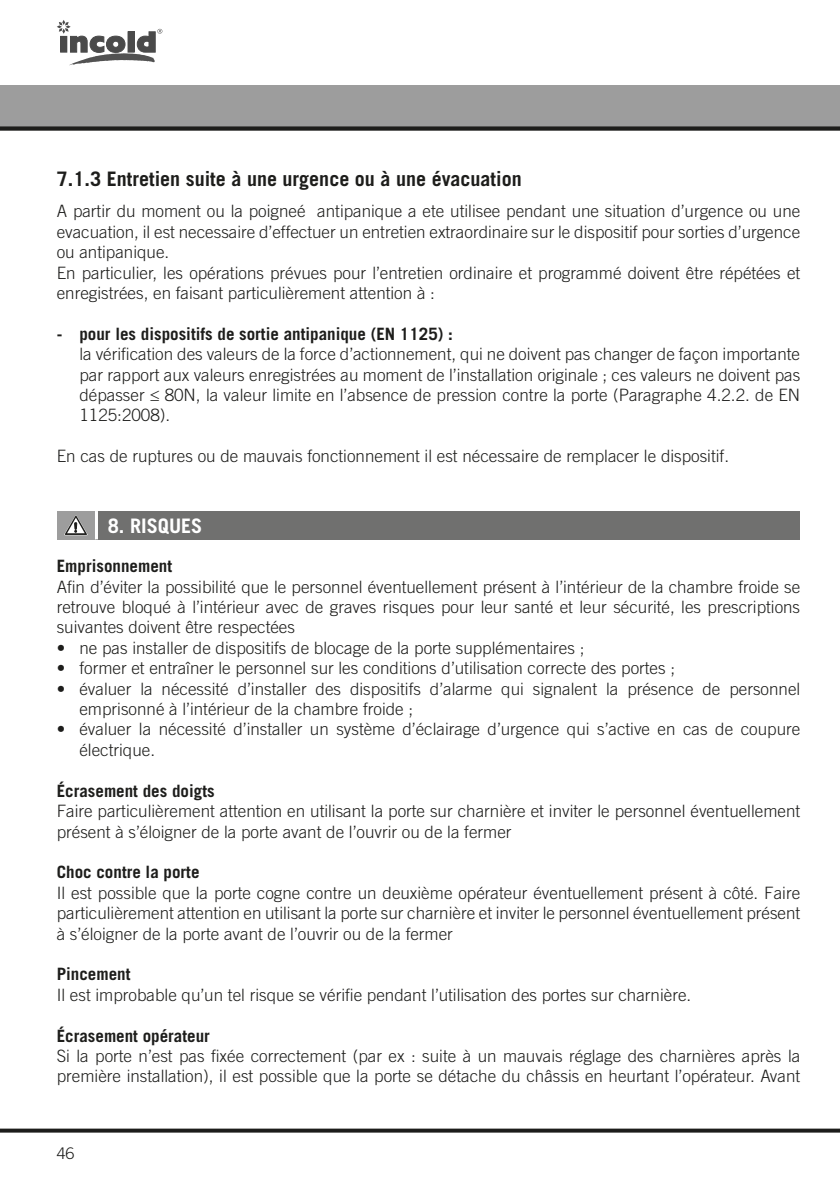
<style>
.page{position:relative;width:840px;height:1191px;background:#fff}
.page>*{position:absolute;margin:0;border:0;box-sizing:border-box;transform-origin:0 0}
.t1{font:700 20px "Trade Gothic";color:#1d1d1b}
.t2{font:700 20px "Trade Gothic";color:#fff}
.t3{font:300 17px/20.4px "Trade Gothic";color:#1d1d1b}
.t4{font:700 17px "Trade Gothic";color:#1d1d1b}
.t5{font:300 16px "Trade Gothic";color:#1d1d1b}
</style>
<div class="page">
<div style="left:0;top:85px;width:839px;height:45px;background:#9d9d9d"></div>
<hr style="left:839px;top:85px;width:1px;height:45px;background:#9d9d9d">
<svg style="left:57px;top:20px;width:105px;height:45px"></svg>
<svg style="left:0;top:126px;width:839px;height:4px;background:#2b2b29"></svg>
<svg style="left:0;top:1128px;width:839px;height:4px;background:#3f3f3d"></svg>
<div style="left:57px;top:511px;width:39px;height:28px;background:#9d9d9d"></div>
<div style="left:96px;top:511px;width:703px;height:28px;background:#70706f"></div>
<hr style="left:95px;top:511px;width:3px;height:28px;background:#fff">
<svg style="left:64px;top:515px;width:24px;height:20px"></svg>
<p class="t1" style="left:57px;top:166px;width:466px">7.1.3 Entretien suite à une urgence ou à une évacuation</p>
<p class="t3" style="left:57px;top:201px;width:744px">A partir du moment ou la poigneé antipanique a ete utilisee pendant une situation d’urgence ou une evacuation, il est necessaire d’effectuer un entretien extraordinaire sur le dispositif pour sorties d’urgence ou antipanique.<br>En particulier, les opérations prévues pour l’entretien ordinaire et programmé doivent être répétées et enregistrées, en faisant particulièrement attention à :</p>
<p class="t4" style="left:57px;top:323px;width:397px">- pour les dispositifs de sortie antipanique (EN 1125) :</p>
<p class="t3" style="left:79px;top:344px;width:722px;text-align:justify">la vérification des valeurs de la force d’actionnement, qui ne doivent pas changer de façon importante par rapport aux valeurs enregistrées au moment de l’installation originale ; ces valeurs ne doivent pas dépasser ≤ 80N, la valeur limite en l’absence de pression contre la porte (Paragraphe 4.2.2. de EN 1125:2008).</p>
<p class="t3" style="left:57px;top:446px;width:673px">En cas de ruptures ou de mauvais fonctionnement il est nécessaire de remplacer le dispositif.</p>
<p class="t2" style="left:108px;top:513px;width:96px">8. RISQUES</p>
<p class="t4" style="left:57px;top:555px;width:117px">Emprisonnement</p>
<p class="t3" style="left:57px;top:576px;width:744px;text-align:justify">Afin d’éviter la possibilité que le personnel éventuellement présent à l’intérieur de la chambre froide se retrouve bloqué à l’intérieur avec de graves risques pour leur santé et leur sécurité, les prescriptions suivantes doivent être respectées</p>
<p class="t3" style="left:57px;top:637px;width:529px">• ne pas installer de dispositifs de blocage de la porte supplémentaires ;</p>
<p class="t3" style="left:57px;top:658px;width:619px">• former et entraîner le personnel sur les conditions d’utilisation correcte des portes ;</p>
<p class="t3" style="left:79px;top:678px;width:722px;text-indent:-23px">• évaluer la nécessité d’installer des dispositifs d’alarme qui signalent la présence de personnel emprisonné à l’intérieur de la chambre froide ;</p>
<p class="t3" style="left:79px;top:719px;width:722px;text-indent:-23px">• évaluer la nécessité d’installer un système d’éclairage d’urgence qui s’active en cas de coupure électrique.</p>
<p class="t4" style="left:57px;top:780px;width:159px">Écrasement des doigts</p>
<p class="t3" style="left:57px;top:800px;width:744px">Faire particulièrement attention en utilisant la porte sur charnière et inviter le personnel éventuellement présent à s’éloigner de la porte avant de l’ouvrir ou de la fermer</p>
<p class="t4" style="left:57px;top:861px;width:144px">Choc contre la porte</p>
<p class="t3" style="left:57px;top:882px;width:744px;text-align:justify">Il est possible que la porte cogne contre un deuxième opérateur éventuellement présent à côté. Faire particulièrement attention en utilisant la porte sur charnière et inviter le personnel éventuellement présent à s’éloigner de la porte avant de l’ouvrir ou de la fermer</p>
<p class="t4" style="left:57px;top:963px;width:75px">Pincement</p>
<p class="t3" style="left:57px;top:984px;width:635px">Il est improbable qu’un tel risque se vérifie pendant l’utilisation des portes sur charnière.</p>
<p class="t4" style="left:57px;top:1025px;width:154px">Écrasement opérateur</p>
<p class="t3" style="left:57px;top:1045px;width:744px">Si la porte n’est pas fixée correctement (par ex : suite à un mauvais réglage des charnières après la première installation), il est possible que la porte se détache du châssis en heurtant l’opérateur. Avant</p>
<p class="t5" style="left:57px;top:1143px;width:19px">46</p>
</div>
